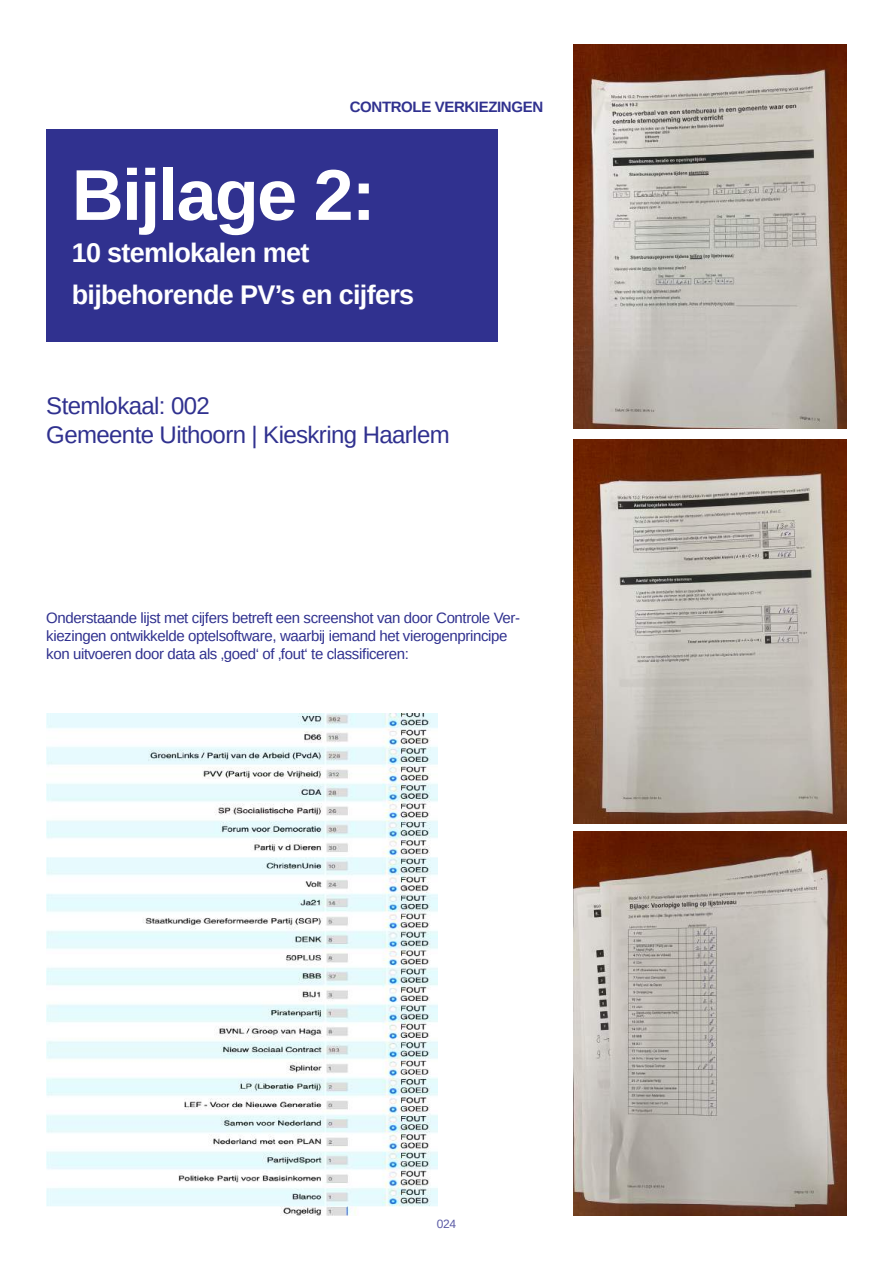
<style>
.page{position:relative;width:893px;height:1263px;background:#fff}
.page>*{position:absolute;margin:0;border:0;box-sizing:border-box;transform-origin:0 0}
.t1{font:700 72px "Arimo";letter-spacing:-.025em;color:#fff}
.t2{font:700 27px/42px "Arimo";letter-spacing:-.025em;color:#fff}
.t3{font:24px/28.8px "Arimo";letter-spacing:-.025em;color:#30318f}
.t4{font:15px/18px "Arimo";letter-spacing:-.025em;color:#30318f}
.t5{font:700 15px "Arimo";letter-spacing:-.025em;color:#30318f}
.t6{font:12px "Arimo";color:#5a5aa5}
</style>
<div class="page">
<div style="left:46px;top:129px;width:452px;height:212px;background:#30318f"></div>
<img style="left:574px;top:45px;width:273px;height:384px">
<img style="left:574px;top:831px;width:273px;height:384px">
<img style="left:46px;top:713px;width:391px;height:502px">
<img style="left:574px;top:440px;width:273px;height:383px">
<p class="t5" style="left:350px;top:97px;width:195px">CONTROLE VERKIEZINGEN</p>
<h1 class="t1" style="left:72px;top:145px;width:305px">Bijlage 2:</h1>
<h2 class="t2" style="left:72px;top:232px;width:344px">10 stemlokalen met bijbehorende PV’s en cijfers</h2>
<h3 class="t3" style="left:46px;top:392px;width:405px">Stemlokaal: 002<br>Gemeente Uithoorn | Kieskring Haarlem</h3>
<p class="t4" style="left:46px;top:609px;width:475px">Onderstaande lijst met cijfers betreft een screenshot van door Controle Ver&shy;kiezingen ontwikkelde optelsoftware, waarbij iemand het vierogenprincipe kon uitvoeren door data als ‚goed‘ of ‚fout‘ te classificeren:</p>
<p class="t6" style="left:437px;top:1217px;width:21px">024</p>
</div>
